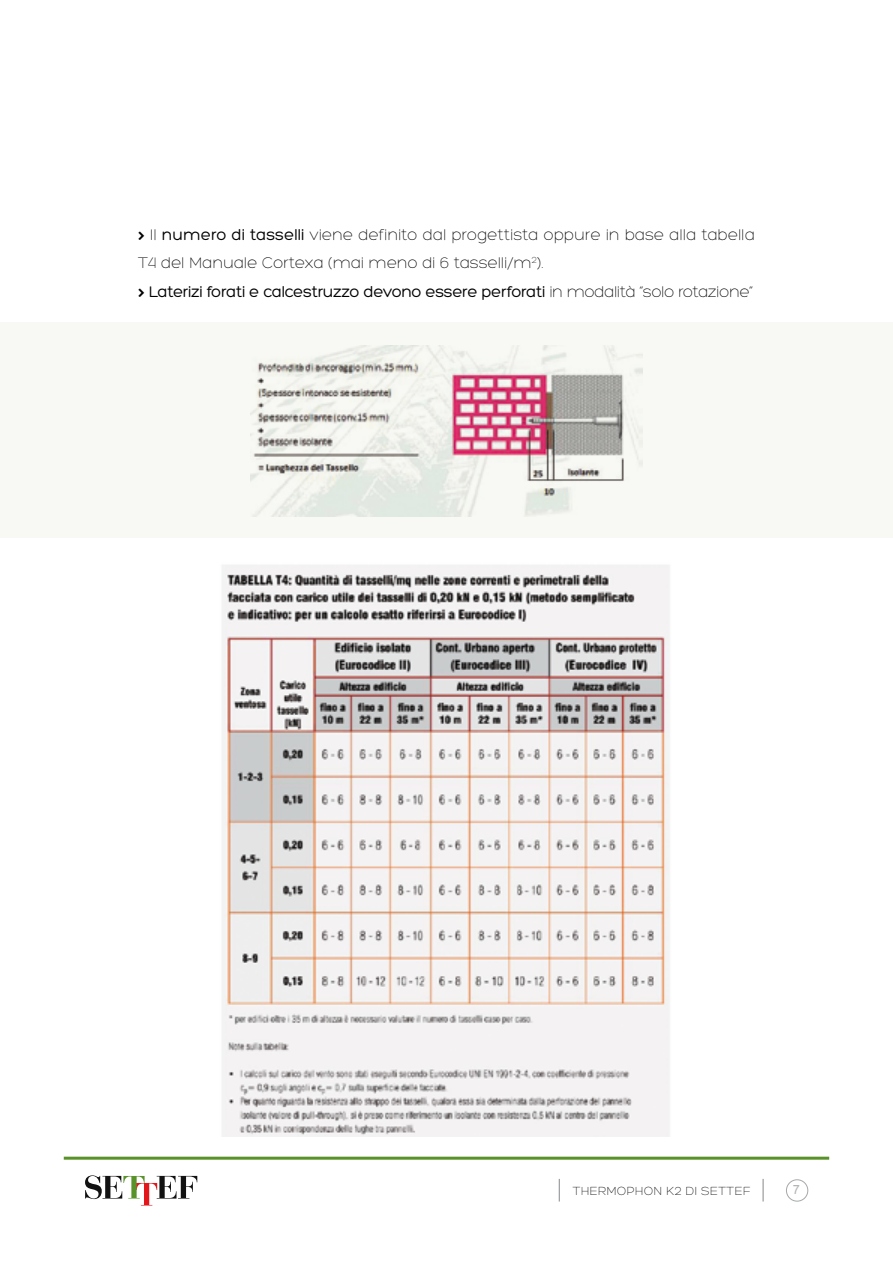
<style>
.page{position:relative;width:893px;height:1263px;background:#fff}
.page>*{position:absolute;margin:0;border:0;box-sizing:border-box;transform-origin:0 0}
.t1{font:300 16.5px/28.5px "Hero";color:#000}
.t2{font:300 12.75px "Hero";letter-spacing:.02em;color:#000}
.t3{font:12.75px "Arial";color:#b1b3b4}
.s1{font-family:"Guifxv 2 Transports";font-weight:400;font-size:12px}
.s2{font-weight:400}
</style>
<div class="page">
<hr style="left:64px;top:1157px;width:765px;height:3px;background:#589228">
<svg style="left:763px;top:1179px;width:1px;height:22px"></svg>
<svg style="left:559px;top:1179px;width:1px;height:22px"></svg>
<div style="left:786px;top:1179px;width:22px;height:22px;border:1px solid #a7a8aa;border-radius:50%"></div>
<svg style="left:85px;top:1175px;width:112px;height:30px"></svg>
<div style="left:0;top:322px;width:893px;height:216px;background:#f8f9f4"></div>
<img style="left:251px;top:345px;width:391px;height:171px">
<img style="left:222px;top:565px;width:448px;height:572px">
<p class="t1" style="left:138px;top:220px;width:618px"><span class="s1">&gt;</span> Il <span class="s2">numero di tasselli</span> viene definito dal progettista oppure in base alla tabella<br>T4 del Manuale Cortexa (mai meno di 6 tasselli/m<sup>2</sup>).<br><span class="s1">&gt;</span> <span class="s2">Laterizi forati e calcestruzzo devono essere perforati</span> in modalità “solo rotazione”</p>
<p class="t2" style="left:573px;top:1185px;width:179px">THERMOPHON K2 DI SETTEF</p>
<p class="t3" style="left:793px;top:1181px;width:9px">7</p>
</div>
